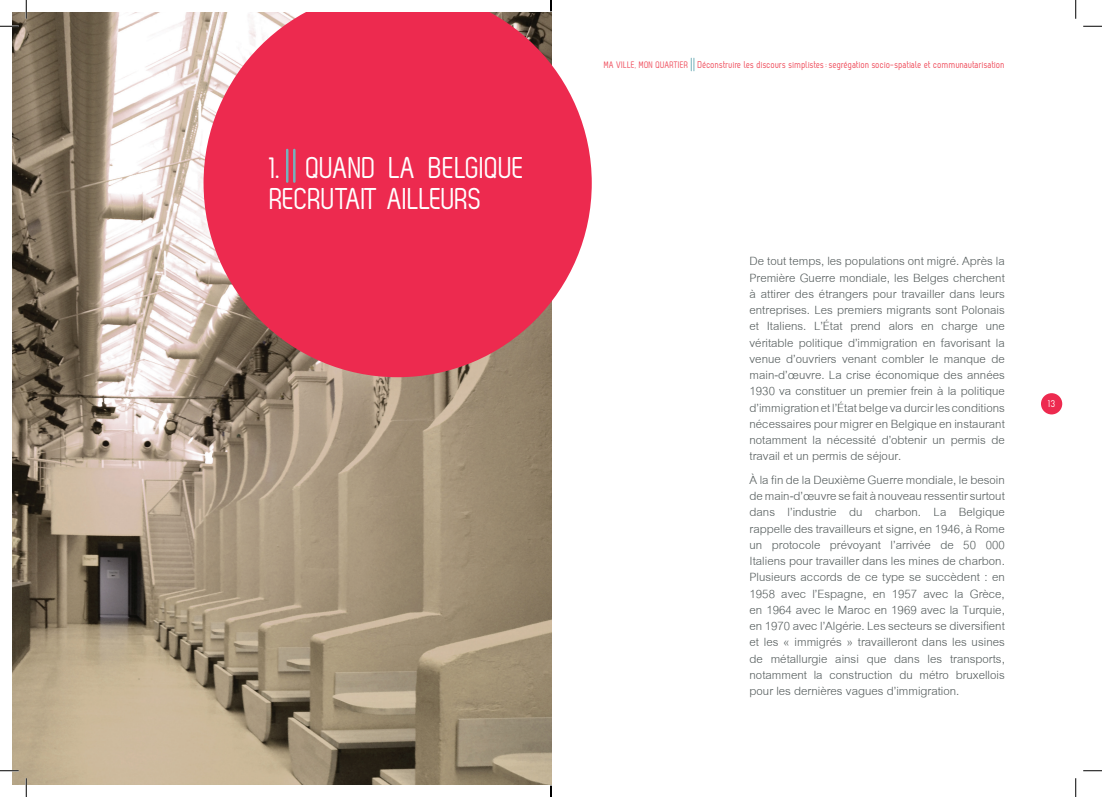
<style>
.page{position:relative;width:1102px;height:797px;background:#fff}
.page>*{position:absolute;margin:0;border:0;box-sizing:border-box;transform-origin:0 0}
.t1{font:30px/31.2px "Zag";color:#fff}
.t2{font:17.5px/16.2px "Cordia New";color:#555d5d;text-align:justify}
.t3{font:10px "Zag";letter-spacing:.02em;color:#ef4c5b}
.t4{font:10px "Zag";color:#fff}
.s1{font-size:9.38px}
</style>
<div class="page">
<div style="left:1040px;top:393px;width:22px;height:21px;background:#ed2a4f;border-radius:50%"></div>
<svg style="left:691px;top:58px;width:3px;height:13px"></svg>
<img style="left:12px;top:12px;width:539px;height:773px">
<svg style="left:203px;top:12px;width:388px;height:365px;background:#e54461"></svg>
<hr style="left:286px;top:150px;width:2px;height:32px;background:#77b2bb">
<hr style="left:293px;top:150px;width:2px;height:32px;background:#77b2bb">
<svg style="left:0;top:25px;width:19px;height:2px"></svg>
<svg style="left:1083px;top:25px;width:18px;height:2px"></svg>
<svg style="left:0;top:770px;width:19px;height:1px"></svg>
<svg style="left:1083px;top:770px;width:18px;height:1px"></svg>
<svg style="left:25px;top:0;width:2px;height:19px"></svg>
<svg style="left:25px;top:778px;width:2px;height:19px"></svg>
<svg style="left:1075px;top:0;width:1px;height:19px"></svg>
<svg style="left:1075px;top:778px;width:1px;height:19px"></svg>
<svg style="left:550px;top:785px;width:1px;height:12px"></svg>
<h1 class="t1" style="left:270px;top:152px;width:257px">1. QUAND LA BELGIQUE<br>RECRUTAIT AILLEURS</h1>
<p class="t3" style="left:604px;top:59px;width:402px"><span class="s1">MA VILLE, MON QUARTIER</span> Déconstruire les discours simplistes:segrégation socio-spatiale et communautarisation</p>
<p class="t2" style="left:749px;top:253px;width:257px">De tout temps, les populations ont migré. Après la Première Guerre mondiale, les Belges cherchent à attirer des étrangers pour travailler dans leurs entreprises. Les premiers migrants sont Polonais et Italiens. L’État prend alors en charge une véritable politique d’immigration en favorisant la venue d’ouvriers venant combler le manque de main-d’œuvre. La crise économique des années 1930 va constituer un premier frein à la politique d’immigration et l’État belge va durcir les conditions nécessaires pour migrer en Belgique en instaurant notamment la nécessité d’obtenir un permis de travail et un permis de séjour.</p>
<p class="t2" style="left:749px;top:472px;width:257px">À la fin de la Deuxième Guerre mondiale, le besoin de main-d’œuvre se fait à nouveau ressentir surtout dans l’industrie du charbon. La Belgique rappelle des travailleurs et signe, en 1946, à Rome un protocole prévoyant l’arrivée de 50 000<br>Italiens pour travailler dans les mines de charbon.<br>Plusieurs accords de ce type se succèdent : en 1958 avec l’Espagne, en 1957 avec la Grèce, en 1964 avec le Maroc en 1969 avec la Turquie, en 1970 avec l’Algérie. Les secteurs se diversifient et les « immigrés » travailleront dans les usines de métallurgie ainsi que dans les transports, notamment la construction du métro bruxellois pour les dernières vagues d’immigration.</p>
<p class="t4" style="left:1048px;top:398px;width:9px">13</p>
</div>
